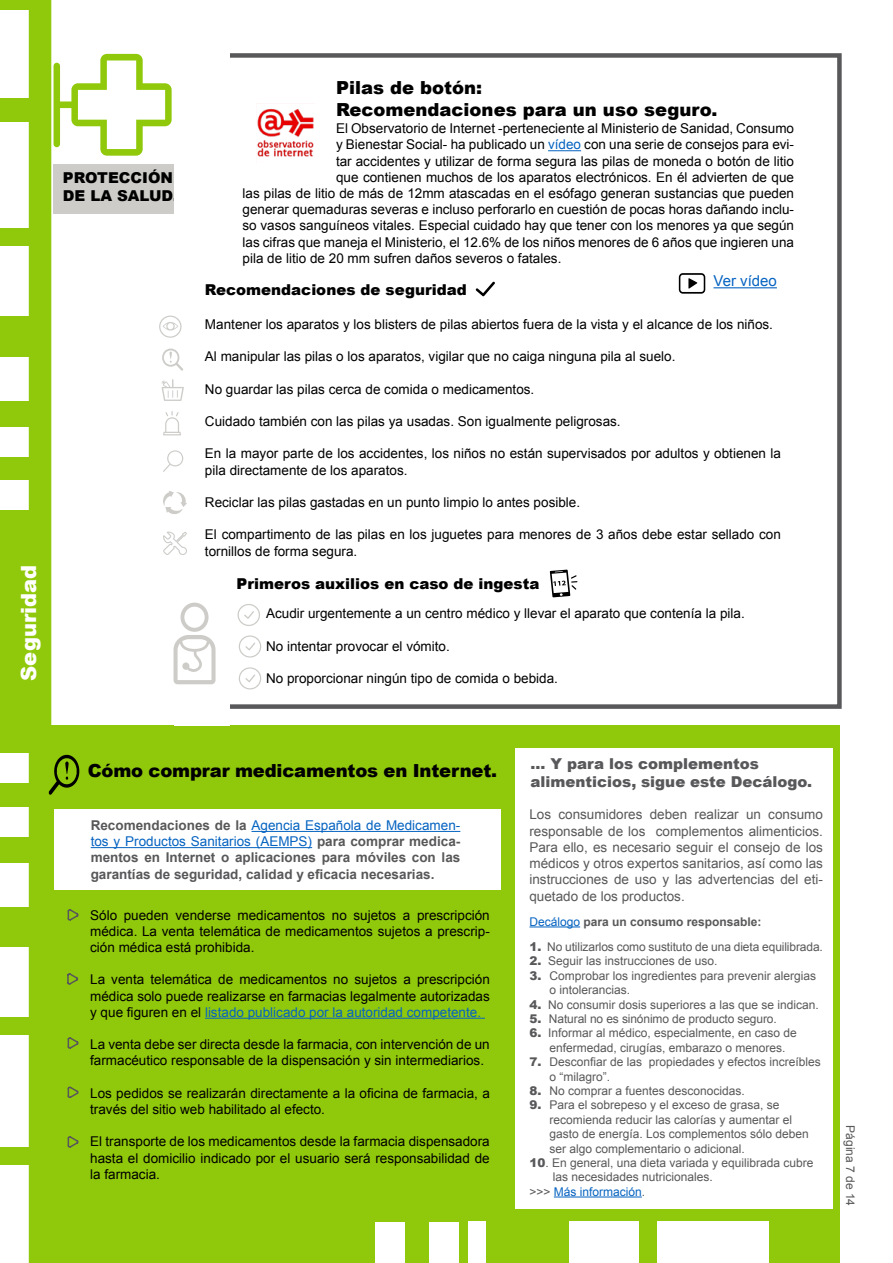
<style>
.page{position:relative;width:893px;height:1263px;background:#fff}
.page>*{position:absolute;margin:0;border:0;box-sizing:border-box;transform-origin:0 0}
.t1{font:900 21px "Arial";color:#fff}
.t2{font:900 18px/21.6px "Arial";color:#000}
.t3{font:900 15px/18px "Arial";color:#000}
.t4{font:900 15px/18px "Arial";color:#58585a}
.t5{font:15px "Arial";color:#0563c1}
.t6{font:13.5px/16.2px "Arial";color:#000}
.t7{font:13.5px/16.2px "Arial";color:#58585a;text-align:justify}
.t8{font:700 13.5px/16.2px "Arial";color:#58585a;text-align:justify}
.t9{font:12px/14.4px "Arial";color:#58585a}
.t10{font:700 12px "Arial";color:#58585a}
.t11{font:12px "Arial";color:#0563c1}
.s1{color:#0563c1}
.s2{font-weight:400;color:#0563c1}
.s3{font-weight:900}
.s4{color:#58585a}
</style>
<div class="page">
<div style="left:40px;top:725px;width:800px;height:505px;background:#90c90b"></div>
<div style="left:515px;top:748px;width:317px;height:461px;background:#fff"></div>
<div style="left:54px;top:810px;width:446px;height:80px;background:#fff"></div>
<hr style="left:251px;top:831px;width:209px;height:1px;background:#0563c1">
<hr style="left:91px;top:847px;width:221px;height:1px;background:#0563c1">
<div style="left:0;top:0;width:29px;height:1263px;background:#90c90b"></div>
<div style="left:0;top:863px;width:29px;height:43px;background:#fff"></div>
<div style="left:0;top:807px;width:29px;height:29px;background:#fff"></div>
<div style="left:0;top:754px;width:29px;height:29px;background:#fff"></div>
<div style="left:0;top:1165px;width:29px;height:98px;background:#fff"></div>
<div style="left:0;top:947px;width:29px;height:70px;background:#fff"></div>
<div style="left:0;top:1035px;width:29px;height:112px;background:#fff"></div>
<div style="left:0;top:357px;width:29px;height:43px;background:#fff"></div>
<div style="left:0;top:427px;width:29px;height:29px;background:#fff"></div>
<div style="left:0;top:480px;width:29px;height:30px;background:#fff"></div>
<div style="left:0;top:10px;width:29px;height:88px;background:#fff"></div>
<div style="left:0;top:246px;width:29px;height:70px;background:#fff"></div>
<div style="left:0;top:123px;width:29px;height:105px;background:#fff"></div>
<div style="left:29px;top:1228px;width:810px;height:35px;background:#90c90b"></div>
<div style="left:468px;top:1221px;width:18px;height:41px;background:#fff"></div>
<div style="left:429px;top:1222px;width:29px;height:41px;background:#fff"></div>
<div style="left:375px;top:1222px;width:30px;height:41px;background:#fff"></div>
<div style="left:569px;top:1221px;width:70px;height:41px;background:#fff"></div>
<div style="left:657px;top:1221px;width:112px;height:41px;background:#fff"></div>
<div style="left:29px;top:0;width:22px;height:1263px;background:#90c90b"></div>
<hr style="left:529px;top:926px;width:51px;height:1px;background:#0563c1">
<hr style="left:554px;top:1196px;width:88px;height:1px;background:#0563c1">
<div style="left:54px;top:164px;width:136px;height:50px;background:#cdccc9"></div>
<svg style="left:54px;top:54px;width:118px;height:102px"></svg>
<hr style="left:205px;top:1018px;width:280px;height:1px;background:#0563c1">
<svg style="left:67px;top:909px;width:12px;height:12px"></svg>
<svg style="left:67px;top:973px;width:12px;height:12px"></svg>
<svg style="left:67px;top:1037px;width:12px;height:12px"></svg>
<svg style="left:67px;top:1086px;width:12px;height:12px"></svg>
<svg style="left:67px;top:1136px;width:12px;height:12px"></svg>
<svg style="left:49px;top:754px;width:31px;height:41px"></svg>
<div style="left:201px;top:53px;width:641px;height:656px;border:4px solid #58585a"></div>
<div style="left:174px;top:0;width:55px;height:725px;background:#fff"></div>
<img style="left:257px;top:108px;width:57px;height:49px">
<svg style="left:550px;top:570px;width:27px;height:27px"></svg>
<hr style="left:548px;top:150px;width:33px;height:1px;background:#0563c1">
<svg style="left:476px;top:282px;width:19px;height:14px"></svg>
<svg style="left:238px;top:604px;width:22px;height:22px"></svg>
<svg style="left:239px;top:635px;width:22px;height:22px"></svg>
<svg style="left:239px;top:667px;width:22px;height:22px"></svg>
<svg style="left:679px;top:273px;width:26px;height:21px"></svg>
<hr style="left:713px;top:287px;width:64px;height:1px;background:#0563c1">
<svg style="left:163px;top:491px;width:24px;height:23px"></svg>
<svg style="left:163px;top:450px;width:20px;height:22px"></svg>
<svg style="left:162px;top:348px;width:21px;height:23px"></svg>
<svg style="left:159px;top:316px;width:23px;height:22px"></svg>
<svg style="left:161px;top:379px;width:23px;height:22px"></svg>
<svg style="left:163px;top:411px;width:18px;height:24px"></svg>
<svg style="left:163px;top:532px;width:24px;height:23px"></svg>
<svg style="left:174px;top:603px;width:42px;height:81px"></svg>
<p class="t3" style="left:63px;top:168px;width:117px">PROTECCIÓN<br>DE LA SALUD.</p>
<h1 class="t1" style="left:13px;top:681px;width:118px;rotate:-90deg">Seguridad</h1>
<h2 class="t2" style="left:336px;top:76px;width:383px">Pilas de botón:<br>Recomendaciones para un uso seguro.</h2>
<p class="t6" style="left:336px;top:120px;width:460px">El Observatorio de Internet -perteneciente al Ministerio de Sanidad, Consumo</p>
<p class="t6" style="left:336px;top:136px;width:460px">y Bienestar Social- ha publicado un <span class="s1">vídeo</span> con una serie de consejos para evi-</p>
<p class="t6" style="left:336px;top:153px;width:459px">tar accidentes y utilizar de forma segura las pilas de moneda o botón de litio</p>
<p class="t6" style="left:336px;top:169px;width:460px">que contienen muchos de los aparatos electrónicos. En él advierten de que</p>
<p class="t6" style="left:243px;top:185px;width:553px">las pilas de litio de más de 12mm atascadas en el esófago generan sustancias que pueden</p>
<p class="t6" style="left:243px;top:201px;width:553px">generar quemaduras severas e incluso perforarlo en cuestión de pocas horas dañando inclu-</p>
<p class="t6" style="left:243px;top:217px;width:553px">so vasos sanguíneos vitales. Especial cuidado hay que tener con los menores ya que según</p>
<p class="t6" style="left:243px;top:234px;width:553px">las cifras que maneja el Ministerio, el 12.6% de los niños menores de 6 años que ingieren una</p>
<p class="t6" style="left:243px;top:250px;width:320px">pila de litio de 20 mm sufren daños severos o fatales.</p>
<p class="t3" style="left:205px;top:280px;width:263px">Recomendaciones de seguridad</p>
<p class="t6" style="left:205px;top:316px;width:569px">Mantener los aparatos y los blisters de pilas abiertos fuera de la vista y el alcance de los niños.</p>
<p class="t6" style="left:205px;top:348px;width:472px">Al manipular las pilas o los aparatos, vigilar que no caiga ninguna pila al suelo.</p>
<p class="t6" style="left:205px;top:381px;width:331px">No guardar las pilas cerca de comida o medicamentos.</p>
<p class="t6" style="left:205px;top:413px;width:417px">Cuidado también con las pilas ya usadas. Son igualmente peligrosas.</p>
<p class="t6" style="left:205px;top:445px;width:577px">En la mayor parte de los accidentes, los niños no están supervisados por adultos y obtienen la pila directamente de los aparatos.</p>
<p class="t6" style="left:205px;top:494px;width:377px">Reciclar las pilas gastadas en un punto limpio lo antes posible.</p>
<p class="t6" style="left:205px;top:526px;width:577px">El compartimento de las pilas en los juguetes para menores de 3 años debe estar sellado con tornillos de forma segura.</p>
<p class="t5" style="left:713px;top:271px;width:65px">Ver vídeo</p>
<p class="t3" style="left:237px;top:574px;width:304px">Primeros auxilios en caso de ingesta</p>
<p class="t6" style="left:266px;top:605px;width:480px">Acudir urgentemente a un centro médico y llevar el aparato que contenía la pila.</p>
<p class="t6" style="left:266px;top:638px;width:185px">No intentar provocar el vómito.</p>
<p class="t6" style="left:266px;top:670px;width:293px">No proporcionar ningún tipo de comida o bebida.</p>
<p class="t4" style="left:530px;top:754px;width:283px">... Y para los complementos alimenticios, sigue este Decálogo.</p>
<p class="t7" style="left:529px;top:806px;width:295px">Los consumidores deben realizar un consumo responsable de los complementos alimenticios.<br>Para ello, es necesario seguir el consejo de los médicos y otros expertos sanitarios, así como las instrucciones de uso y las advertencias del eti&shy;quetado de los productos.</p>
<p class="t10" style="left:529px;top:913px;width:234px"><span class="s2">Decálogo</span> para un consumo responsable:</p>
<p class="t9" style="left:529px;top:939px;width:295px"><span class="s3">1.</span> No utilizarlos como sustituto de una dieta equilibrada.</p>
<p class="t9" style="left:529px;top:954px;width:190px"><span class="s3">2.</span> Seguir las instrucciones de uso.</p>
<p class="t9" style="left:549px;top:968px;width:268px;text-indent:-20px"><span class="s3">3.</span> Comprobar los ingredientes para prevenir alergias o intolerancias.</p>
<p class="t9" style="left:529px;top:997px;width:291px"><span class="s3">4.</span> No consumir dosis superiores a las que se indican.</p>
<p class="t9" style="left:529px;top:1011px;width:249px"><span class="s3">5.</span> Natural no es sinónimo de producto seguro.</p>
<p class="t9" style="left:549px;top:1026px;width:249px;text-indent:-20px"><span class="s3">6.</span> Informar al médico, especialmente, en caso de enfermedad, cirugías, embarazo o menores.</p>
<p class="t9" style="left:549px;top:1054px;width:273px;text-indent:-20px"><span class="s3">7.</span> Desconfiar de las propiedades y efectos increíbles o “milagro”.</p>
<p class="t9" style="left:529px;top:1083px;width:217px"><span class="s3">8.</span> No comprar a fuentes desconocidas.</p>
<p class="t9" style="left:549px;top:1098px;width:261px;text-indent:-20px"><span class="s3">9.</span> Para el sobrepeso y el exceso de grasa, se recomienda reducir las calorías y aumentar el gasto de energía. Los complementos sólo deben ser algo complementario o adicional.</p>
<p class="t9" style="left:529px;top:1155px;width:286px"><span class="s3">10</span>. En general, una dieta variada y equilibrada cubre</p>
<p class="t9" style="left:553px;top:1170px;width:162px">las necesidades nutricionales.</p>
<p class="t11" style="left:529px;top:1183px;width:117px"><span class="s4">&gt;&gt;&gt;</span> Más información<span class="s4">.</span></p>
<h2 class="t2" style="left:88px;top:760px;width:411px">Cómo comprar medicamentos en Internet.</h2>
<p class="t8" style="left:91px;top:817px;width:371px">Recomendaciones de la <span class="s2">Agencia Española de Medicamen&shy;tos y Productos Sanitarios (AEMPS)</span> para comprar medica&shy;mentos en Internet o aplicaciones para móviles con las garantías de seguridad, calidad y eficacia necesarias.</p>
<p class="t6" style="left:90px;top:907px;width:401px;text-align:justify">Sólo pueden venderse medicamentos no sujetos a prescripción médica. La venta telemática de medicamentos sujetos a prescrip&shy;ción médica está prohibida.</p>
<p class="t6" style="left:90px;top:971px;width:401px;text-align:justify">La venta telemática de medicamentos no sujetos a prescripción médica solo puede realizarse en farmacias legalmente autorizadas y que figuren en el <span class="s1">listado publicado por la autoridad competente.</span></p>
<p class="t6" style="left:90px;top:1036px;width:401px">La venta debe ser directa desde la farmacia, con intervención de un farmacéutico responsable de la dispensación y sin intermediarios.</p>
<p class="t6" style="left:90px;top:1085px;width:401px">Los pedidos se realizarán directamente a la oficina de farmacia, a través del sitio web habilitado al efecto.</p>
<p class="t6" style="left:90px;top:1133px;width:401px;text-align:justify">El transporte de los medicamentos desde la farmacia dispensadora hasta el domicilio indicado por el usuario será responsabilidad de la farmacia.</p>
<p class="t9" style="left:858px;top:1125px;width:82px;rotate:90deg">Página 7 de 14</p>
</div>
